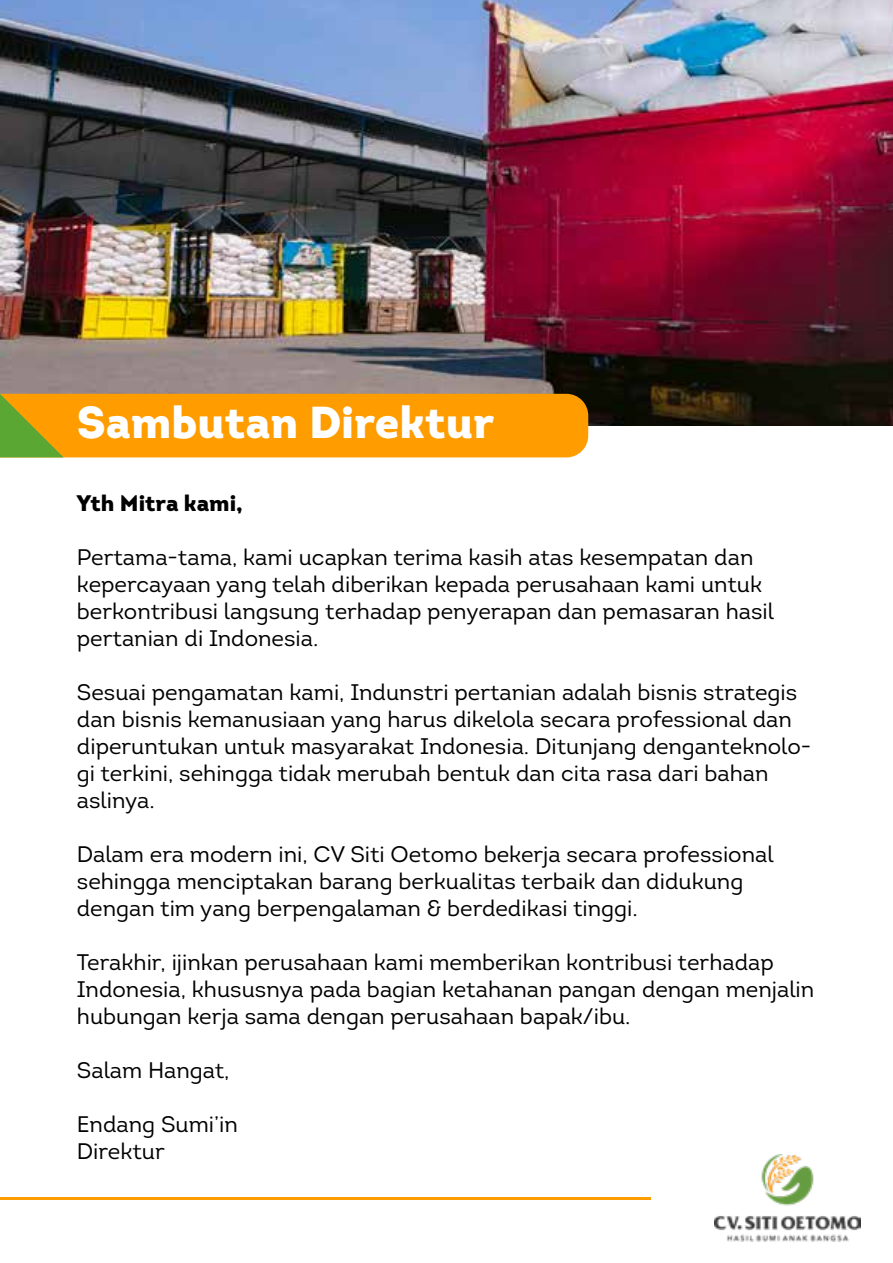
<style>
.page{position:relative;width:893px;height:1263px;background:#fff}
.page>*{position:absolute;margin:0;border:0;box-sizing:border-box;transform-origin:0 0}
.t1{font:900 44.7px "Intro";color:#fff}
.t2{font:22.5px/27px "Intro";color:#000}
.t3{font:900 22.5px "Intro";color:#000}
</style>
<div class="page">
<img style="left:0;top:0;width:893px;height:426px">
<div style="left:0;top:394px;width:588px;height:63px;background:#ff9d00"></div>
<hr style="left:0;top:1197px;width:651px;height:2px;background:#ff9d00">
<img style="left:714px;top:1155px;width:146px;height:87px">
<h1 class="t1" style="left:77px;top:393px;width:419px">Sambutan Direktur</h1>
<p class="t3" style="left:77px;top:489px;width:167px">Yth Mitra kami,</p>
<p class="t2" style="left:77px;top:544px;width:699px">Pertama-tama, kami ucapkan terima kasih atas kesempatan dan kepercayaan yang telah diberikan kepada perusahaan kami untuk berkontribusi langsung terhadap penyerapan dan pemasaran hasil pertanian di Indonesia.</p>
<p class="t2" style="left:77px;top:679px;width:736px">Sesuai pengamatan kami, Indunstri pertanian adalah bisnis strategis dan bisnis kemanusiaan yang harus dikelola secara professional dan diperuntukan untuk masyarakat Indonesia. Ditunjang denganteknolo&shy;gi terkini, sehingga tidak merubah bentuk dan cita rasa dari bahan aslinya.</p>
<p class="t2" style="left:77px;top:841px;width:698px">Dalam era modern ini, CV Siti Oetomo bekerja secara professional sehingga menciptakan barang berkualitas terbaik dan didukung dengan tim yang berpengalaman &amp; berdedikasi tinggi.</p>
<p class="t2" style="left:77px;top:949px;width:739px">Terakhir, ijinkan perusahaan kami memberikan kontribusi terhadap<br>Indonesia, khususnya pada bagian ketahanan pangan dengan menjalin hubungan kerja sama dengan perusahaan bapak/ibu.</p>
<p class="t2" style="left:77px;top:1057px;width:154px">Salam Hangat,</p>
<p class="t2" style="left:77px;top:1111px;width:162px">Endang Sumi’in<br>Direktur</p>
</div>
